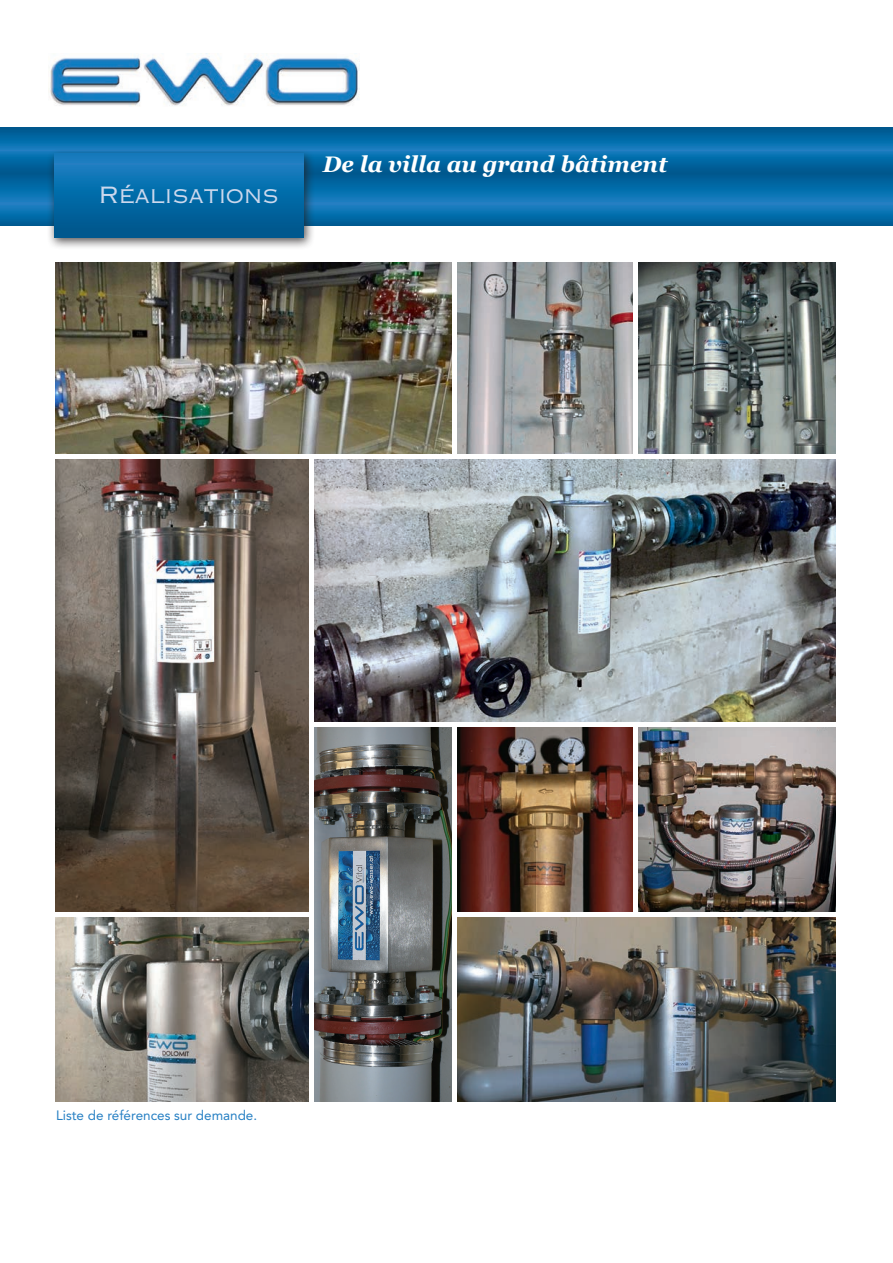
<style>
.page{position:relative;width:893px;height:1263px;background:#fff}
.page>*{position:absolute;margin:0;border:0;box-sizing:border-box;transform-origin:0 0}
.HD_Produkt_georgia{font:italic 700 22.5px "Georgia";color:#fff}
.t1{font:22.5px "Copperplate Gothic Std 32 AB";color:#ccd8ed}
.HD_Produkt_georgia-2{font:13.5px "Avenir LT Std";color:#257fc3}
</style>
<div class="page">
<div style="left:0;top:127px;width:893px;height:13px;background:#005b92"></div>
<img style="left:48px;top:56px;width:311px;height:50px">
<svg style="left:0;top:133px;width:893px;height:92px;background:#076ca9"></svg>
<div style="left:47px;top:148px;width:268px;height:102px;background:#231f20;opacity:.75"></div>
<div style="left:54px;top:154px;width:250px;height:83px;background:linear-gradient(to bottom,#1982c6,#00558a)"></div>
<img style="left:56px;top:263px;width:395px;height:190px">
<img style="left:457px;top:263px;width:176px;height:190px">
<img style="left:639px;top:263px;width:197px;height:190px">
<img style="left:56px;top:459px;width:252px;height:452px">
<img style="left:314px;top:459px;width:522px;height:262px">
<img style="left:314px;top:727px;width:137px;height:374px">
<img style="left:457px;top:727px;width:176px;height:184px">
<img style="left:639px;top:727px;width:197px;height:184px">
<img style="left:56px;top:917px;width:252px;height:184px">
<img style="left:457px;top:917px;width:379px;height:184px">
<p class="t1" style="left:99px;top:182px;width:182px">Réalisations</p>
<p class="HD_Produkt_georgia" style="left:323px;top:152px;width:346px">De la villa au grand bâtiment</p>
<p class="HD_Produkt_georgia-2" style="left:56px;top:1108px;width:203px">Liste de références sur demande.</p>
</div>
